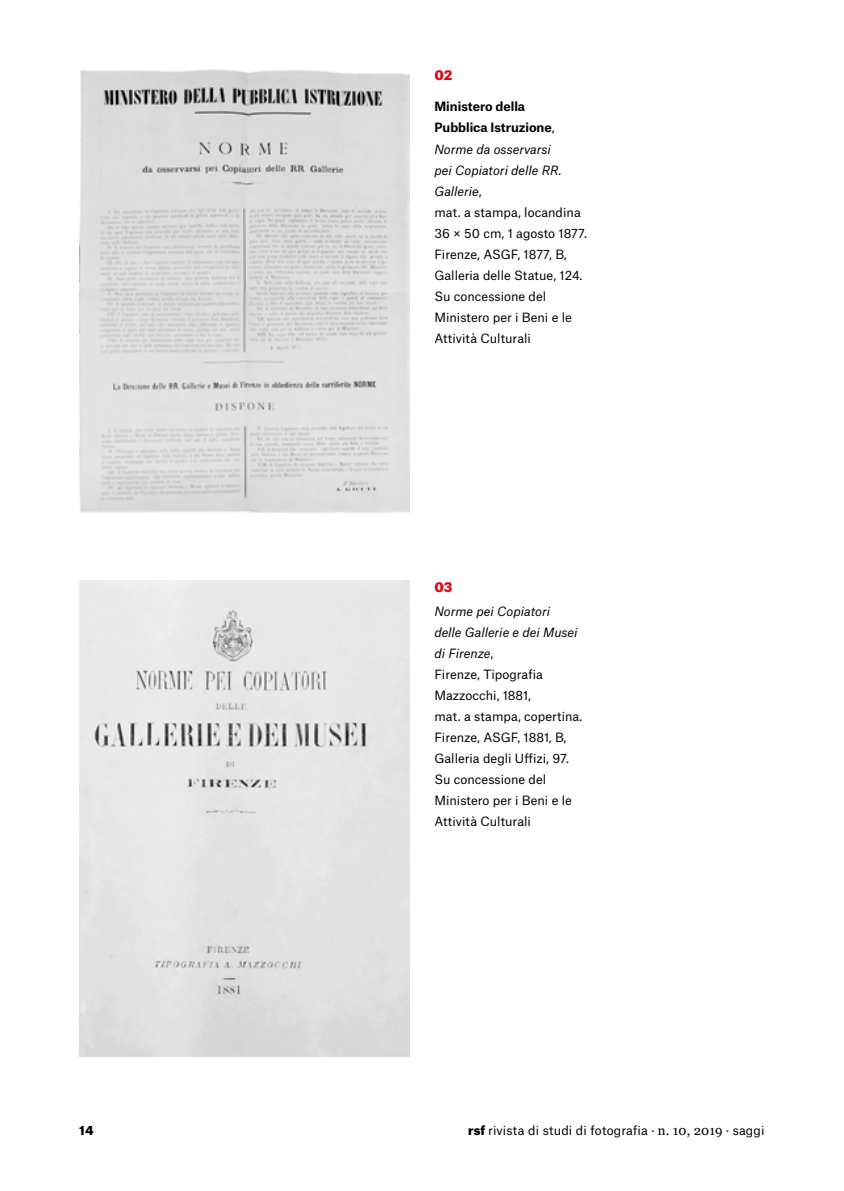
<style>
.page{position:relative;width:844px;height:1191px;background:#fff}
.page>*{position:absolute;margin:0;border:0;box-sizing:border-box;transform-origin:0 0}
.t1{font:900 13.12px "Atlas Grotesk";color:#e30612}
.t2{font:12.25px/21px "Atlas Grotesk";color:#000}
.t3{font:900 12.25px "Atlas Grotesk";color:#000}
.s1{font-weight:700}
.s2{font-style:italic}
.s3{font-weight:900}
.s4{font-family:"Georgia";font-size:13.12px}
</style>
<div class="page">
<img style="left:79px;top:69px;width:330px;height:444px">
<img style="left:79px;top:581px;width:330px;height:475px">
<p class="t1" style="left:434px;top:64px;width:19px">02</p>
<p class="t2" style="left:434px;top:95px;width:154px"><span class="s1">Ministero della<br>Pubblica Istruzione</span>,<br><span class="s2">Norme da osservarsi<br>pei Copiatori delle RR.<br>Gallerie</span>,<br>mat. a stampa, locandina<br>36 × 50 cm, 1 agosto 1877.<br>Firenze, ASGF, 1877, B,<br>Galleria delle Statue, 124.<br>Su concessione del<br>Ministero per i Beni e le<br>Attività Culturali</p>
<p class="t1" style="left:434px;top:576px;width:20px">03</p>
<p class="t2" style="left:434px;top:599px;width:149px"><span class="s2">Norme pei Copiatori<br>delle Gallerie e dei Musei di Firenze</span>,<br>Firenze, Tipografia<br>Mazzocchi, 1881,<br>mat. a stampa, copertina.<br>Firenze, ASGF, 1881, B,<br>Galleria degli Uffizi, 97.<br>Su concessione del<br>Ministero per i Beni e le<br>Attività Culturali</p>
<p class="t3" style="left:79px;top:1120px;width:16px">14</p>
<p class="t2" style="left:468px;top:1118px;width:298px"><span class="s3">rsf</span> rivista di studi di fotografia · <span class="s4">n. 10, 2019</span> · saggi</p>
</div>
